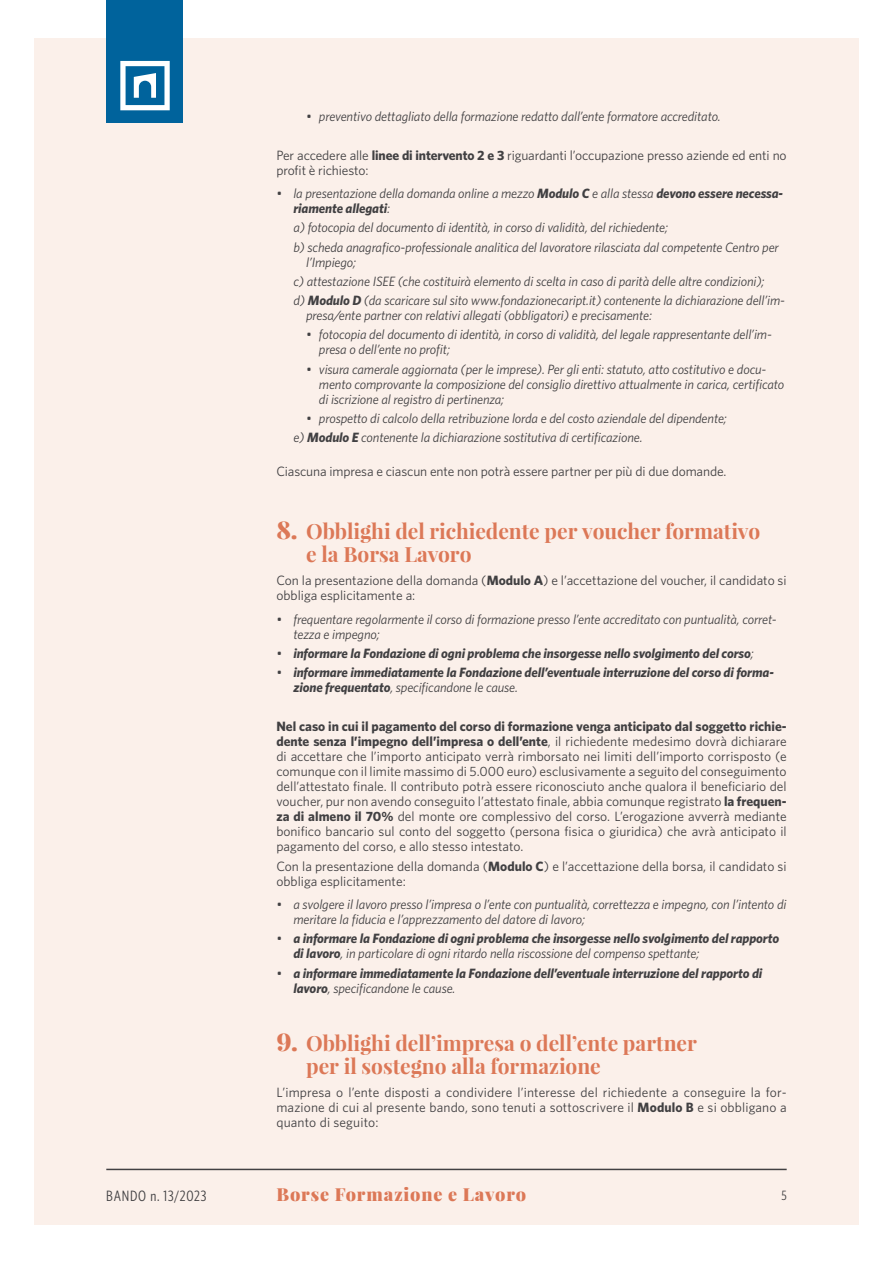
<style>
.page{position:relative;width:893px;height:1263px;background:#fff}
.page>*{position:absolute;margin:0;border:0;box-sizing:border-box;transform-origin:0 0}
.t1{font:700 21px/22.5px "Playfair Display";color:#dc7857}
.t2{font:900 18px "Playfair Display";letter-spacing:.045em;color:#dc7857}
.t3{font:condensed 15px "Whitney HTF";letter-spacing:.05em;color:#414042}
.t4{font:italic 13.5px/15px "Whitney HTF";letter-spacing:-.01em;color:#414042}
.t5{font:13.5px/15px "Whitney HTF";color:#414042}
.t6{font:italic 700 13.5px/15px "Whitney HTF";letter-spacing:-.01em;color:#414042}
.t7{font:condensed 13.5px "Whitney HTF";color:#414042}
.s1{font-weight:700}
.s2{font-family:"Playfair Display SC";font-weight:900;font-size:24px}
.s3{font-weight:400}
</style>
<div class="page">
<div style="left:34px;top:38px;width:825px;height:1187px;background:#fbf0ea"></div>
<hr style="left:106px;top:1169px;width:681px;height:1px;background:#414042">
<div style="left:106px;top:0;width:77px;height:123px;background:#00639c"></div>
<svg style="left:120px;top:61px;width:50px;height:49px"></svg>
<p class="t4" style="left:306px;top:109px;width:416px">• preventivo dettagliato della formazione redatto dall’ente formatore accreditato.</p>
<p class="t5" style="left:276px;top:147px;width:512px">Per accedere alle <span class="s1">linee di intervento 2 e 3</span> riguardanti l’occupazione presso aziende ed enti no profit è richiesto:</p>
<p class="t4" style="left:293px;top:186px;width:491px;text-indent:-17px">• la presentazione della domanda online a mezzo <span class="s1">Modulo C</span> e alla stessa <span class="s1">devono essere necessa&shy;riamente allegati</span>:</p>
<p class="t4" style="left:293px;top:218px;width:487px;line-height:19.2px">a) fotocopia del documento di identità, in corso di validità, del richiedente;<br>b) scheda anagrafico-professionale analitica del lavoratore rilasciata dal competente Centro per</p>
<p class="t4" style="left:293px;top:252px;width:493px;line-height:19.2px;text-indent:13px">l’Impiego;<br>c) attestazione ISEE (che costituirà elemento di scelta in caso di parità delle altre condizioni);<br>d) <span class="s1">Modulo D</span> (da scaricare sul sito www.fondazionecaript.it) contenente la dichiarazione dell’im-</p>
<p class="t4" style="left:306px;top:308px;width:347px">presa/ente partner con relativi allegati (obbligatori) e precisamente:</p>
<p class="t4" style="left:319px;top:327px;width:454px;text-indent:-13px">• fotocopia del documento di identità, in corso di validità, del legale rappresentante dell’im&shy;presa o dell’ente no profit;</p>
<p class="t4" style="left:319px;top:361px;width:467px;text-indent:-13px">• visura camerale aggiornata (per le imprese). Per gli enti: statuto, atto costitutivo e docu&shy;mento comprovante la composizione del consiglio direttivo attualmente in carica, certificato di iscrizione al registro di pertinenza;</p>
<p class="t4" style="left:293px;top:408px;width:435px;line-height:19.2px;text-indent:13px">• prospetto di calcolo della retribuzione lorda e del costo aziendale del dipendente; e) <span class="s1">Modulo E</span> contenente la dichiarazione sostitutiva di certificazione.</p>
<p class="t5" style="left:276px;top:464px;width:452px">Ciascuna impresa e ciascun ente non potrà essere partner per più di due domande.</p>
<h1 class="t1" style="left:306px;top:520px;width:456px;text-indent:-30px"><span class="s2">8.</span> Obblighi del richiedente per voucher formativo e la Borsa Lavoro</h1>
<p class="t5" style="left:276px;top:573px;width:512px">Con la presentazione della domanda (<span class="s1">Modulo A</span>) e l’accettazione del voucher, il candidato si obbliga esplicitamente a:</p>
<p class="t4" style="left:293px;top:611px;width:485px;text-indent:-17px">• frequentare regolarmente il corso di formazione presso l’ente accreditato con puntualità, corret&shy;tezza e impegno;</p>
<p class="t6" style="left:276px;top:646px;width:479px"><span class="s3">•</span> informare la Fondazione di ogni problema che insorgesse nello svolgimento del corso<span class="s3">;</span></p>
<p class="t6" style="left:293px;top:665px;width:482px;text-indent:-17px"><span class="s3">•</span> informare immediatamente la Fondazione dell’eventuale interruzione del corso di forma&shy;zione frequentato<span class="s3">, specificandone le cause.</span></p>
<p class="t5" style="left:276px;top:719px;width:512px;text-align:justify"><span class="s1">Nel caso in cui il pagamento del corso di formazione venga anticipato dal soggetto richie&shy;dente senza l’impegno dell’impresa o dell’ente</span>, il richiedente medesimo dovrà dichiarare di accettare che l’importo anticipato verrà rimborsato nei limiti dell’importo corrisposto (e comunque con il limite massimo di 5.000 euro) esclusivamente a seguito del conseguimento dell’attestato finale. Il contributo potrà essere riconosciuto anche qualora il beneficiario del voucher, pur non avendo conseguito l’attestato finale, abbia comunque registrato <span class="s1">la frequen&shy;za di almeno il 70%</span> del monte ore complessivo del corso. L’erogazione avverrà mediante bonifico bancario sul conto del soggetto (persona fisica o giuridica) che avrà anticipato il pagamento del corso, e allo stesso intestato.</p>
<p class="t5" style="left:276px;top:858px;width:512px">Con la presentazione della domanda (<span class="s1">Modulo C</span>) e l’accettazione della borsa, il candidato si obbliga esplicitamente:</p>
<p class="t4" style="left:293px;top:896px;width:495px;text-indent:-17px">• a svolgere il lavoro presso l’impresa o l’ente con puntualità, correttezza e impegno, con l’intento di meritare la fiducia e l’apprezzamento del datore di lavoro;</p>
<p class="t6" style="left:293px;top:931px;width:487px;text-indent:-17px"><span class="s3">•</span> a informare la Fondazione di ogni problema che insorgesse nello svolgimento del rapporto di lavoro<span class="s3">, in particolare di ogni ritardo nella riscossione del compenso spettante;</span></p>
<p class="t6" style="left:293px;top:965px;width:470px;text-indent:-17px"><span class="s3">•</span> a informare immediatamente la Fondazione dell’eventuale interruzione del rapporto di lavoro<span class="s3">, specificandone le cause.</span></p>
<h1 class="t1" style="left:306px;top:1031px;width:392px;text-indent:-30px"><span class="s2">9.</span> Obblighi dell’impresa o dell’ente partner per il sostegno alla formazione</h1>
<p class="t5" style="left:276px;top:1085px;width:512px;text-align:justify">L’impresa o l’ente disposti a condividere l’interesse del richiedente a conseguire la for&shy;mazione di cui al presente bando, sono tenuti a sottoscrivere il <span class="s1">Modulo B</span> e si obbligano a quanto di seguito:</p>
<p class="t3" style="left:106px;top:1187px;width:102px">BANDO n. 13/2023</p>
<h2 class="t2" style="left:276px;top:1182px;width:251px">Borse Formazione e Lavoro</h2>
<p class="t7" style="left:781px;top:1188px;width:7px">5</p>
</div>
